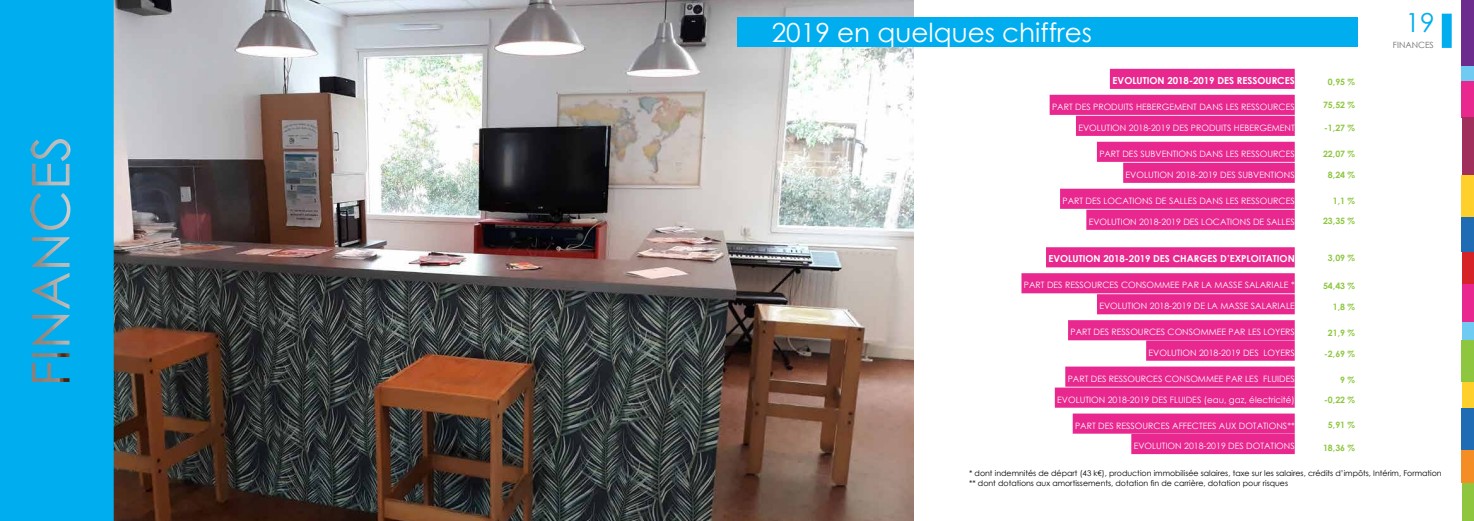
<style>
.page{position:relative;width:1474px;height:521px;background:#fff}
.page>*{position:absolute;margin:0;border:0;box-sizing:border-box;transform-origin:0 0}
.t1{font:26.25px "Century Gothic";color:#fff}
.t2{font:26.25px "Century Gothic";color:#00aeef}
.t3{font:700 9.62px "Century Gothic";color:#fff}
.t4{font:8.75px "Century Gothic";color:#fff}
.t5{font:700 8.75px "Century Gothic";color:#8ec73f}
.t6{font:8.58px "Century Gothic";color:#6d6e71}
.t7{font:7.88px/9.5px "Century Gothic";color:#000}
</style>
<div class="page">
<div style="left:1441px;top:14px;width:10px;height:34px;background:#00aeef;border:2px solid #00aeef"></div>
<div style="left:1461px;top:81px;width:12px;height:36px;background:#e8288f"></div>
<div style="left:1461px;top:483px;width:12px;height:38px;background:#8ec73f"></div>
<div style="left:1461px;top:450px;width:12px;height:33px;background:#f48e24"></div>
<div style="left:1461px;top:382px;width:12px;height:26px;background:#ffd02b"></div>
<div style="left:1461px;top:340px;width:12px;height:42px;background:#8ec73f"></div>
<div style="left:1461px;top:321px;width:12px;height:19px;background:#70cbf3"></div>
<div style="left:1461px;top:284px;width:12px;height:37px;background:#e8288f"></div>
<div style="left:1461px;top:251px;width:12px;height:33px;background:#d52327"></div>
<div style="left:1461px;top:217px;width:12px;height:34px;background:#1f6cb5"></div>
<div style="left:1461px;top:175px;width:12px;height:42px;background:#ffd02b"></div>
<div style="left:1461px;top:66px;width:12px;height:15px;background:#70cbf3"></div>
<div style="left:1461px;top:0;width:12px;height:66px;background:#6b2c8d"></div>
<div style="left:1461px;top:117px;width:12px;height:58px;background:#a12f5c"></div>
<div style="left:1461px;top:408px;width:12px;height:42px;background:#1f6cb5"></div>
<img style="left:114px;top:0;width:800px;height:521px">
<div style="left:0;top:0;width:114px;height:521px;background:#00aeef"></div>
<div style="left:737px;top:18px;width:620px;height:29px;background:#00aeef"></div>
<div style="left:1109px;top:69px;width:185px;height:20px;background:#e8288f"></div>
<div style="left:1049px;top:95px;width:245px;height:20px;background:#e8288f"></div>
<div style="left:1075px;top:116px;width:219px;height:20px;background:#e8288f"></div>
<div style="left:1096px;top:142px;width:198px;height:20px;background:#e8288f"></div>
<div style="left:1123px;top:163px;width:171px;height:20px;background:#e8288f"></div>
<div style="left:1060px;top:189px;width:234px;height:20px;background:#e8288f"></div>
<div style="left:1086px;top:210px;width:208px;height:20px;background:#e8288f"></div>
<div style="left:1046px;top:247px;width:248px;height:20px;background:#e8288f"></div>
<div style="left:1021px;top:273px;width:273px;height:20px;background:#e8288f"></div>
<div style="left:1096px;top:294px;width:198px;height:20px;background:#e8288f"></div>
<div style="left:1068px;top:320px;width:226px;height:20px;background:#e8288f"></div>
<div style="left:1146px;top:341px;width:148px;height:20px;background:#e8288f"></div>
<div style="left:1065px;top:366px;width:229px;height:21px;background:#e8288f"></div>
<div style="left:1054px;top:387px;width:240px;height:21px;background:#e8288f"></div>
<div style="left:1072px;top:413px;width:222px;height:21px;background:#e8288f"></div>
<div style="left:1131px;top:434px;width:163px;height:20px;background:#e8288f"></div>
<h1 class="t1" style="left:771px;top:14px;width:322px">2019 en quelques chiffres</h1>
<h1 class="t2" style="left:1405px;top:4px;width:31px">19</h1>
<p class="t6" style="left:1392px;top:39px;width:42px">FINANCES</p>
<p class="t3" style="left:1112px;top:73px;width:184px">EVOLUTION 2018-2019 DES RESSOURCES</p>
<p class="t4" style="left:1052px;top:101px;width:244px">PART DES PRODUITS HEBERGEMENT DANS LES RESSOURCES</p>
<p class="t4" style="left:1078px;top:122px;width:218px">EVOLUTION 2018-2019 DES PRODUITS HEBERGEMENT</p>
<p class="t4" style="left:1099px;top:148px;width:197px">PART DES SUBVENTIONS DANS LES RESSOURCES</p>
<p class="t4" style="left:1125px;top:169px;width:171px">EVOLUTION 2018-2019 DES SUBVENTIONS</p>
<p class="t4" style="left:1062px;top:195px;width:234px">PART DES LOCATIONS DE SALLES DANS LES RESSOURCES</p>
<p class="t4" style="left:1088px;top:216px;width:207px">EVOLUTION 2018-2019 DES LOCATIONS DE SALLES</p>
<p class="t3" style="left:1048px;top:252px;width:248px">EVOLUTION 2018-2019 DES CHARGES D’EXPLOITATION</p>
<p class="t4" style="left:1023px;top:279px;width:272px">PART DES RESSOURCES CONSOMMEE PAR LA MASSE SALARIALE *</p>
<p class="t4" style="left:1099px;top:300px;width:197px">EVOLUTION 2018-2019 DE LA MASSE SALARIALE</p>
<p class="t4" style="left:1070px;top:326px;width:226px">PART DES RESSOURCES CONSOMMEE PAR LES LOYERS</p>
<p class="t4" style="left:1148px;top:346px;width:148px">EVOLUTION 2018-2019 DES LOYERS</p>
<p class="t4" style="left:1067px;top:372px;width:228px">PART DES RESSOURCES CONSOMMEE PAR LES FLUIDES</p>
<p class="t4" style="left:1057px;top:393px;width:239px">EVOLUTION 2018-2019 DES FLUIDES (eau, gaz, électricité)</p>
<p class="t4" style="left:1075px;top:419px;width:221px">PART DES RESSOURCES AFFECTEES AUX DOTATIONS**</p>
<p class="t4" style="left:1133px;top:440px;width:162px">EVOLUTION 2018-2019 DES DOTATIONS</p>
<p class="t5" style="left:1327px;top:75px;width:29px">0,95 %</p>
<p class="t5" style="left:1322px;top:98px;width:34px">75,52 %</p>
<p class="t5" style="left:1324px;top:121px;width:32px">-1,27 %</p>
<p class="t5" style="left:1322px;top:147px;width:34px">22,07 %</p>
<p class="t5" style="left:1327px;top:168px;width:29px">8,24 %</p>
<p class="t5" style="left:1332px;top:194px;width:24px">1,1 %</p>
<p class="t5" style="left:1322px;top:214px;width:34px">23,35 %</p>
<p class="t5" style="left:1327px;top:251px;width:29px">3,09 %</p>
<p class="t5" style="left:1322px;top:279px;width:34px">54,43 %</p>
<p class="t5" style="left:1332px;top:300px;width:24px">1,8 %</p>
<p class="t5" style="left:1327px;top:326px;width:29px">21,9 %</p>
<p class="t5" style="left:1324px;top:347px;width:32px">-2,69 %</p>
<p class="t5" style="left:1340px;top:373px;width:16px">9 %</p>
<p class="t5" style="left:1324px;top:393px;width:32px">-0,22 %</p>
<p class="t5" style="left:1327px;top:418px;width:29px">5,91 %</p>
<p class="t5" style="left:1322px;top:441px;width:34px">18,36 %</p>
<p class="t7" style="left:969px;top:468px;width:474px">* dont indemnités de départ (43 k€), production immobilisée salaires, taxe sur les salaires, crédits d’impôts, Intérim, Formation ** dont dotations aux amortissements, dotation fin de carrière, dotation pour risques</p>
</div>
